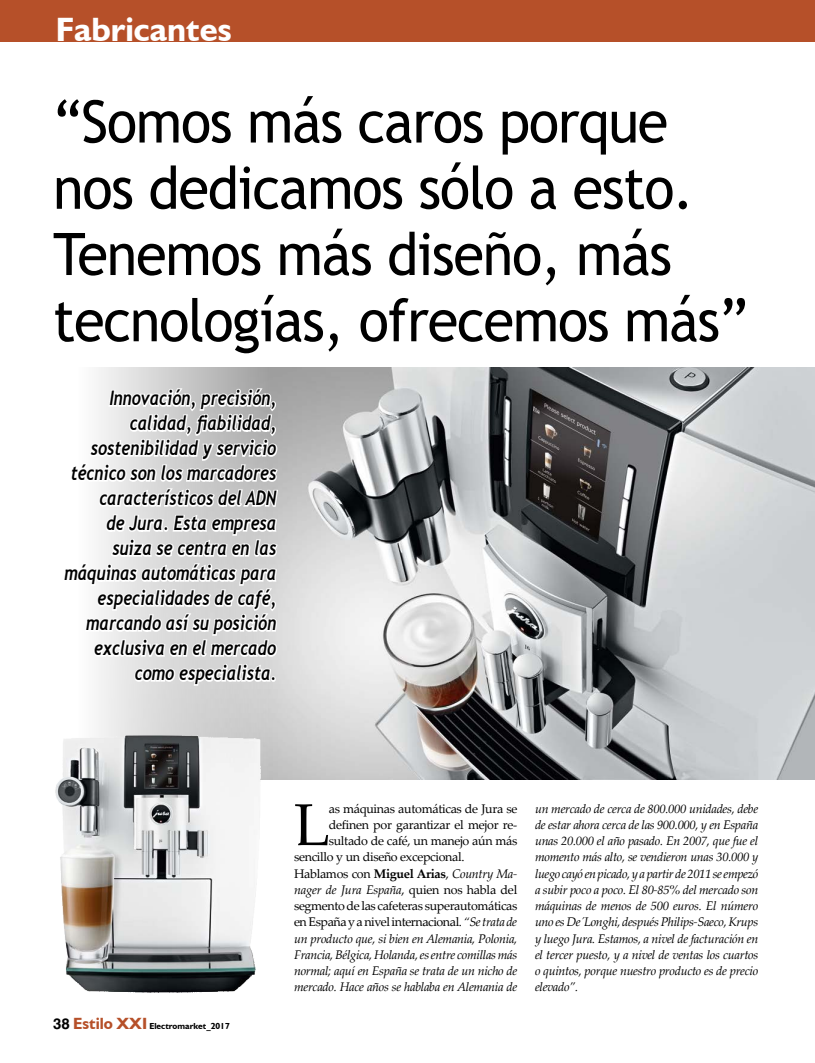
<style>
.page{position:relative;width:815px;height:1063px;background:#fff}
.page>*{position:absolute;margin:0;border:0;box-sizing:border-box;transform-origin:0 0}
.t1{font:59.12px "Palatino Linotype";color:#000}
.t2{font:58.75px/66.2px "Trebuchet MS";letter-spacing:-.02em;color:#000;scale:.95 1}
.t3{font:700 33.75px "Humanist 521 BT";color:#fff}
.t4{font:italic 700 20px/25px "Trebuchet";color:#000;text-align:right;scale:.8 1}
.t5{font:italic 12.5px/16.2px "Palatino Linotype";letter-spacing:-.025em;color:#000;text-align:justify}
.t6{font:12.5px "Palatino Linotype";letter-spacing:-.025em;color:#000}
.t7{font:700 8.75px "Humanist 521 BT";color:#000}
.s1{font-family:"Helvetica";font-size:15px}
.s2{font-size:16.25px;color:#b65029}
.s3{font-weight:700}
.s4{font-style:italic}
.s5{font-style:normal}
</style>
<div class="page">
<div style="left:0;top:0;width:815px;height:41px;background:#b65029"></div>
<img style="left:272px;top:367px;width:543px;height:412px">
<div style="left:0;top:360px;width:272px;height:436px;background:linear-gradient(to right,#fff,#c9c9c9)"></div>
<svg style="left:62px;top:364px;width:218px;height:341px"></svg>
<img style="left:55px;top:735px;width:201px;height:258px">
<h3 class="t3" style="left:56px;top:9px;width:177px">Fabricantes</h3>
<h2 class="t2" style="left:53px;top:88px;width:733px">“Somos más caros porque nos dedicamos sólo a esto.<br>Tenemos más diseño, más tecnologías, ofrecemos más”</h2>
<p class="t4" style="left:65px;top:386px;width:266px">Innovación, precisión, calidad, fiabilidad, sostenibilidad y servicio técnico son los marcadores característicos del ADN<br>de Jura. Esta empresa suiza se centra en las máquinas automáticas para especialidades de café, marcando así su posición exclusiva en el mercado como especialista.</p>
<p class="t7" style="left:53px;top:1021px;width:178px"><span class="s1">38</span> <span class="s2">Estilo XXI</span> Electromarket_2017</p>
<h1 class="t1" style="left:294px;top:783px;width:38px">L</h1>
<p class="t6" style="left:329px;top:799px;width:190px">as máquinas automáticas de Jura se</p>
<p class="t6" style="left:329px;top:816px;width:190px">definen por garantizar el mejor re-</p>
<p class="t6" style="left:329px;top:832px;width:190px">sultado de café, un manejo aún más</p>
<p class="t6" style="left:294px;top:848px;width:172px">sencillo y un diseño excepcional.</p>
<p class="t6" style="left:294px;top:864px;width:225px">Hablamos con <span class="s3">Miguel Arias</span>, <span class="s4">Country Ma-</span></p>
<p class="t5" style="left:294px;top:881px;width:225px">nager de Jura España<span class="s5">, quien nos habla del</span></p>
<p class="t6" style="left:294px;top:897px;width:225px">segmento de las cafeteras superautomáticas</p>
<p class="t6" style="left:294px;top:913px;width:225px">en España y a nivel internacional. <span class="s4">“Se trata de</span></p>
<p class="t5" style="left:294px;top:930px;width:225px">un producto que, si bien en Alemania, Polonia,</p>
<p class="t5" style="left:294px;top:946px;width:225px">Francia, Bélgica, Holanda, es entre comillas más</p>
<p class="t5" style="left:294px;top:962px;width:225px">normal; aquí en España se trata de un nicho de</p>
<p class="t5" style="left:294px;top:978px;width:225px">mercado. Hace años se hablaba en Alemania de</p>
<p class="t5" style="left:535px;top:800px;width:225px">un mercado de cerca de 800.000 unidades, debe de estar ahora cerca de las 900.000, y en España unas 20.000 el año pasado. En 2007, que fue el momento más alto, se vendieron unas 30.000 y luego cayó en picado, y a partir de 2011 se empezó a subir poco a poco. El 80-85% del mercado son máquinas de menos de 500 euros. El número uno es De´Longhi, después Philips-Saeco, Krups y luego Jura. Estamos, a nivel de facturación en el tercer puesto, y a nivel de ventas los cuartos o quintos, porque nuestro producto es de precio elevado”.</p>
</div>
